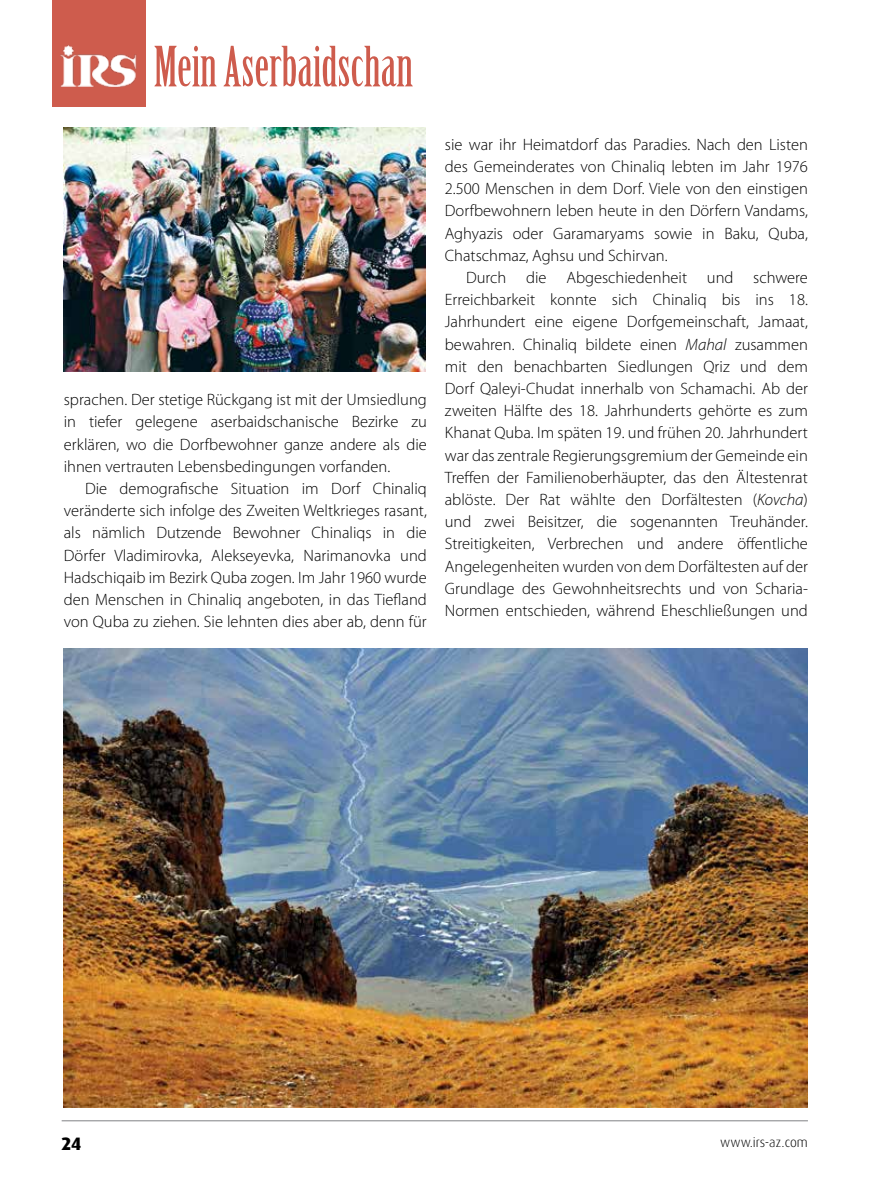
<style>
.page{position:relative;width:893px;height:1191px;background:#fff}
.page>*{position:absolute;margin:0;border:0;box-sizing:border-box;transform-origin:0 0}
.t1{font:54.15px "Birch Std";color:#ce5c4d}
.t2{font:800 18px "Dax Pro";color:#000}
.t3{font:300 16.5px/22.2px "Myriad Pro";color:#000;text-align:justify}
.t4{font:300 13.5px "Dax Pro";color:#000}
.s1{font-style:italic}
</style>
<div class="page">
<hr style="left:62px;top:1120px;width:746px;height:1px;background:#808285">
<div style="left:52px;top:0;width:94px;height:106px;background:#ce5c4d"></div>
<img style="left:60px;top:45px;width:77px;height:41px">
<img style="left:64px;top:127px;width:362px;height:245px">
<img style="left:64px;top:648px;width:744px;height:459px">
<h1 class="t1" style="left:154px;top:36px;width:261px">Mein Aserbaidschan</h1>
<p class="t3" style="left:64px;top:389px;width:365px">sprachen. Der stetige Rückgang ist mit der Umsiedlung in tiefer gelegene aserbaidschanische Bezirke zu erklären, wo die Dorfbewohner ganze andere als die ihnen vertrauten Lebensbedingungen vorfanden.</p>
<p class="t3" style="left:64px;top:478px;width:365px;text-indent:21px">Die demografische Situation im Dorf Chinaliq veränderte sich infolge des Zweiten Weltkrieges rasant, als nämlich Dutzende Bewohner Chinaliqs in die Dörfer Vladimirovka, Alekseyevka, Narimanovka und Hadschiqaib im Bezirk Quba zogen. Im Jahr 1960 wurde den Menschen in Chinaliq angeboten, in das Tiefland von Quba zu ziehen. Sie lehnten dies aber ab, denn für</p>
<p class="t3" style="left:445px;top:133px;width:365px">sie war ihr Heimatdorf das Paradies. Nach den Listen des Gemeinderates von Chinaliq lebten im Jahr 1976<br>2.500 Menschen in dem Dorf. Viele von den einstigen Dorfbewohnern leben heute in den Dörfern Vandams, Aghyazis oder Garamaryams sowie in Baku, Quba, Chatschmaz, Aghsu und Schirvan.</p>
<p class="t3" style="left:445px;top:267px;width:365px;text-indent:21px">Durch die Abgeschiedenheit und schwere Erreichbarkeit konnte sich Chinaliq bis ins 18.<br>Jahrhundert eine eigene Dorfgemeinschaft, Jamaat, bewahren. Chinaliq bildete einen <span class="s1">Mahal</span> zusammen mit den benachbarten Siedlungen Qriz und dem Dorf Qaleyi-Chudat innerhalb von Schamachi. Ab der zweiten Hälfte des 18. Jahrhunderts gehörte es zum Khanat Quba. Im späten 19. und frühen 20. Jahrhundert war das zentrale Regierungsgremium der Gemeinde ein Treffen der Familienoberhäupter, das den Ältestenrat ablöste. Der Rat wählte den Dorfältesten (<span class="s1">Kovcha</span>) und zwei Beisitzer, die sogenannten Treuhänder.<br>Streitigkeiten, Verbrechen und andere öffentliche Angelegenheiten wurden von dem Dorfältesten auf der Grundlage des Gewohnheitsrechts und von Scharia-Normen entschieden, während Eheschließungen und</p>
<p class="t2" style="left:62px;top:1131px;width:21px">24</p>
<p class="t4" style="left:720px;top:1133px;width:89px">www.irs-az.com</p>
</div>
